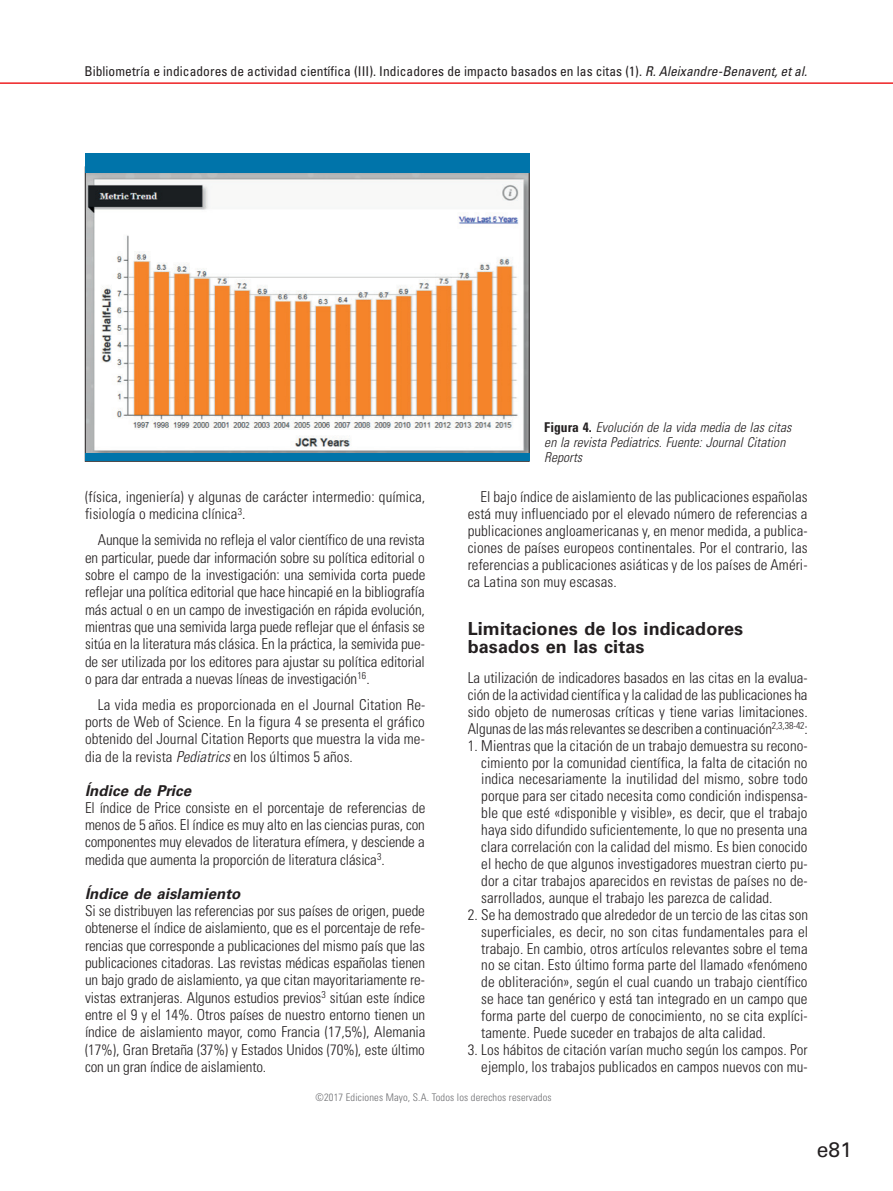
<style>
.page{position:relative;width:893px;height:1191px;background:#fff}
.page>*{position:absolute;margin:0;border:0;box-sizing:border-box;transform-origin:0 0}
.t1{font:21px "Univers LT Std";color:#231f20}
.t2{font:700 18px/18.5px "Univers LT Std";letter-spacing:.005em;color:#231f20}
.t3{font:300 condensed 15px/17px "Univers LT Std";letter-spacing:.005em;color:#231f20;text-align:justify}
.t4{font:italic 700 15px "Univers LT Std";letter-spacing:.005em;color:#231f20}
.t5{font:condensed 13.5px "Univers LT Std";letter-spacing:.005em;color:#231f20}
.t6{font:italic 300 condensed 13.5px/15px "Univers LT Std";letter-spacing:.005em;color:#231f20}
.t7{font:300 condensed 10.5px "Univers LT Std";letter-spacing:.015em;color:#6c6d70}
.s1{font-style:italic}
.s2{font-weight:700;font-style:normal}
</style>
<div class="page">
<hr style="left:0;top:82px;width:893px;height:2px;background:#ee2123">
<img style="left:87px;top:173px;width:440px;height:280px">
<div style="left:85px;top:453px;width:444px;height:8px;background:#0074aa"></div>
<div style="left:85px;top:153px;width:444px;height:20px;background:#0074aa"></div>
<p class="t5" style="left:84px;top:63px;width:724px">Bibliometría e indicadores de actividad científica (III). Indicadores de impacto basados en las citas (1). <span class="s1">R. Aleixandre-Benavent, et al.</span></p>
<p class="t3" style="left:85px;top:488px;width:342px">(física, ingeniería) y algunas de carácter intermedio: química, fisiología o medicina clínica<sup>3</sup>.</p>
<p class="t3" style="left:85px;top:531px;width:342px;text-indent:13px">Aunque la semivida no refleja el valor científico de una revista en particular, puede dar información sobre su política editorial o sobre el campo de la investigación: una semivida corta puede reflejar una política editorial que hace hincapié en la bibliografía más actual o en un campo de investigación en rápida evolución, mientras que una semivida larga puede reflejar que el énfasis se sitúa en la literatura más clásica. En la práctica, la semivida pue&shy;de ser utilizada por los editores para ajustar su política editorial o para dar entrada a nuevas líneas de investigación<sup>16</sup>.</p>
<p class="t3" style="left:85px;top:696px;width:342px;text-indent:13px">La vida media es proporcionada en el Journal Citation Re&shy;ports de Web of Science. En la figura 4 se presenta el gráfico obtenido del Journal Citation Reports que muestra la vida me&shy;dia de la revista <span class="s1">Pediatrics</span> en los últimos 5 años.</p>
<p class="t4" style="left:85px;top:781px;width:108px">Índice de Price</p>
<p class="t3" style="left:85px;top:799px;width:342px">El índice de Price consiste en el porcentaje de referencias de menos de 5 años. El índice es muy alto en las ciencias puras, con componentes muy elevados de literatura efímera, y desciende a medida que aumenta la proporción de literatura clásica<sup>3</sup>.</p>
<p class="t4" style="left:85px;top:884px;width:157px">Índice de aislamiento</p>
<p class="t3" style="left:85px;top:902px;width:342px">Si se distribuyen las referencias por sus países de origen, puede obtenerse el índice de aislamiento, que es el porcentaje de refe&shy;rencias que corresponde a publicaciones del mismo país que las publicaciones citadoras. Las revistas médicas españolas tienen un bajo grado de aislamiento, ya que citan mayoritariamente re&shy;vistas extranjeras. Algunos estudios previos<sup>3</sup> sitúan este índice entre el 9 y el 14%. Otros países de nuestro entorno tienen un índice de aislamiento mayor, como Francia (17,5%), Alemania (17%), Gran Bretaña (37%) y Estados Unidos (70%), este último con un gran índice de aislamiento.</p>
<p class="t6" style="left:544px;top:419px;width:248px"><span class="s2">Figura 4.</span> Evolución de la vida media de las citas en la revista Pediatrics. Fuente: Journal Citation<br>Reports</p>
<p class="t3" style="left:468px;top:488px;width:341px;text-indent:13px">El bajo índice de aislamiento de las publicaciones españolas está muy influenciado por el elevado número de referencias a publicaciones angloamericanas y, en menor medida, a publica&shy;ciones de países europeos continentales. Por el contrario, las referencias a publicaciones asiáticas y de los países de Améri&shy;ca Latina son muy escasas.</p>
<p class="t2" style="left:468px;top:619px;width:277px">Limitaciones de los indicadores basados en las citas</p>
<p class="t3" style="left:468px;top:669px;width:342px">La utilización de indicadores basados en las citas en la evalua&shy;ción de la actividad científica y la calidad de las publicaciones ha sido objeto de numerosas críticas y tiene varias limitaciones.<br>Algunas de las más relevantes se describen a continuación<sup>2,3,38-42</sup>:</p>
<p class="t3" style="left:481px;top:737px;width:328px;text-indent:-14px">1. Mientras que la citación de un trabajo demuestra su recono&shy;cimiento por la comunidad científica, la falta de citación no indica necesariamente la inutilidad del mismo, sobre todo porque para ser citado necesita como condición indispensa&shy;ble que esté «disponible y visible», es decir, que el trabajo haya sido difundido suficientemente, lo que no presenta una clara correlación con la calidad del mismo. Es bien conocido el hecho de que algunos investigadores muestran cierto pu&shy;dor a citar trabajos aparecidos en revistas de países no de&shy;sarrollados, aunque el trabajo les parezca de calidad.</p>
<p class="t3" style="left:481px;top:906px;width:328px;text-indent:-14px">2. Se ha demostrado que alrededor de un tercio de las citas son superficiales, es decir, no son citas fundamentales para el trabajo. En cambio, otros artículos relevantes sobre el tema no se citan. Esto último forma parte del llamado «fenómeno de obliteración», según el cual cuando un trabajo científico se hace tan genérico y está tan integrado en un campo que forma parte del cuerpo de conocimiento, no se cita explíci&shy;tamente. Puede suceder en trabajos de alta calidad.</p>
<p class="t3" style="left:468px;top:1041px;width:341px;text-align:right">3. Los hábitos de citación varían mucho según los campos. Por ejemplo, los trabajos publicados en campos nuevos con mu-</p>
<p class="t7" style="left:316px;top:1090px;width:238px">©2017 Ediciones Mayo, S.A. Todos los derechos reservados</p>
<h1 class="t1" style="left:817px;top:1136px;width:37px">e81</h1>
</div>
